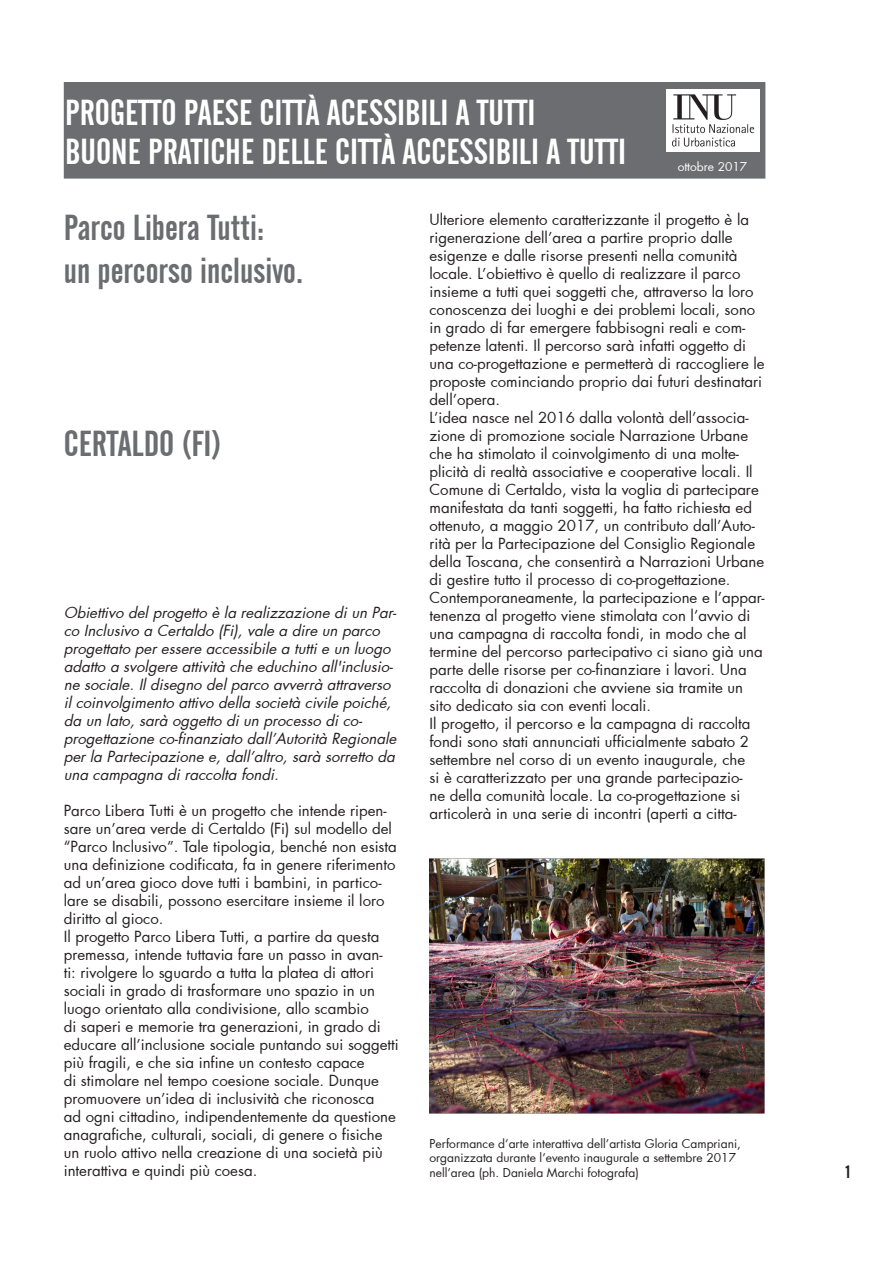
<style>
.page{position:relative;width:893px;height:1263px;background:#fff}
.page>*{position:absolute;margin:0;border:0;box-sizing:border-box;transform-origin:0 0}
.Address{font:36px "Alternate Gothic No 2 BT";color:#fff}
.corpo_dossier_INU{font:36px "Alternate Gothic No 2 BT";color:#6c6d70}
.Folio{font:18px "Alternate Gothic No 2 BT";color:#231f20}
.corpo_dossier_INU-2{font:15px/18px "Futura";color:#231f20}
.corpo_dossier_INU-3{font:italic 15px/18px "Futura";color:#231f20}
.corpo_dossier_INU-4{font:12px/14.4px "Futura";color:#231f20}
.corpo_dossier_INU-5{font:12px "Futura";color:#fff}
</style>
<div class="page">
<div style="left:65px;top:83px;width:700px;height:95px;background:#6c6d70"></div>
<div style="left:64px;top:82px;width:701px;height:97px;border:2px solid #6c6d70"></div>
<img style="left:429px;top:859px;width:335px;height:255px">
<img style="left:666px;top:89px;width:93px;height:62px">
<p class="Address" style="left:65px;top:92px;width:471px">PROGETTO PAESE CITTÀ ACESSIBILI A TUTTI</p>
<p class="Address" style="left:65px;top:131px;width:562px">BUONE PRATICHE DELLE CITTÀ ACCESSIBILI A TUTTI</p>
<p class="corpo_dossier_INU-5" style="left:678px;top:158px;width:71px">ottobre 2017</p>
<p class="corpo_dossier_INU" style="left:64px;top:207px;width:202px">Parco Libera Tutti:</p>
<p class="corpo_dossier_INU" style="left:64px;top:251px;width:241px">un percorso inclusivo.</p>
<p class="corpo_dossier_INU" style="left:64px;top:423px;width:159px">CERTALDO (FI)</p>
<p class="corpo_dossier_INU-3" style="left:64px;top:603px;width:338px">Obiettivo delprogetto è la realizzazione diun Par&shy;co Inclusivo a Certaldo (Fi),vale a dire un parco progettato peressere accessibile a tuttie un luogo adatto a svolgere attività che educhino all'inclusio&shy;ne sociale.Ildisegno delparco avverrà attraverso ilcoinvolgimento attivo della società civile poiché, da un lato,sarà oggetto diun processo dico&shy;progettazione co-finanziato dall’Autorità Regionale perla Partecipazione e,dall’altro,sarà sorretto da una campagna diraccolta fondi.</p>
<p class="corpo_dossier_INU-2" style="left:64px;top:801px;width:335px">Parco Libera Tutti è un progetto che intende ripen&shy;sare un’area verde di Certaldo (Fi) sul modello del “Parco Inclusivo”. Tale tipologia, benché non esista una definizione codificata, fa in genere riferimento ad un’area gioco dove tutti i bambini, in partico&shy;lare se disabili, possono esercitare insieme il loro diritto al gioco.</p>
<p class="corpo_dossier_INU-2" style="left:64px;top:927px;width:336px">Il progetto Parco Libera Tutti, a partire da questa premessa, intende tuttavia fare un passo in avan-<br>ti: rivolgere lo sguardo a tutta la platea di attori sociali in grado di trasformare uno spazio in un luogo orientato alla condivisione, allo scambio<br>di saperi e memorie tra generazioni, in grado di educare all’inclusione sociale puntando sui soggetti più fragili, e che sia infine un contesto capace<br>di stimolare nel tempo coesione sociale. Dunque promuovere un’idea di inclusività che riconosca<br>ad ogni cittadino, indipendentemente da questione anagrafiche, culturali, sociali, di genere o fisiche un ruolo attivo nella creazione di una società più interattiva e quindi più coesa.</p>
<p class="corpo_dossier_INU-2" style="left:429px;top:210px;width:337px">Ulteriore elemento caratterizzante il progetto è la rigenerazione dell’area a partire proprio dalle esigenze e dalle risorse presenti nella comunità locale. L’obiettivo è quello di realizzare il parco insieme a tutti quei soggetti che, attraverso la loro conoscenza dei luoghi e dei problemi locali, sono in grado di far emergere fabbisogni reali e com&shy;petenze latenti. Il percorso sarà infatti oggetto di una co-progettazione e permetterà di raccogliere le proposte cominciando proprio dai futuri destinatari dell’opera.</p>
<p class="corpo_dossier_INU-2" style="left:429px;top:408px;width:337px">L’idea nasce nel 2016 dalla volontà dell’associa&shy;zione di promozione sociale Narrazione Urbane che ha stimolato il coinvolgimento di una molte&shy;plicità di realtà associative e cooperative locali. Il Comune di Certaldo, vista la voglia di partecipare manifestata da tanti soggetti, ha fatto richiesta ed ottenuto, a maggio 2017, un contributo dall’Auto&shy;rità per la Partecipazione del Consiglio Regionale della Toscana, che consentirà a Narrazioni Urbane di gestire tutto il processo di co-progettazione.<br>Contemporaneamente, la partecipazione e l’appar&shy;tenenza al progetto viene stimolata con l’avvio di una campagna di raccolta fondi, in modo che al termine del percorso partecipativo ci siano già una parte delle risorse per co-finanziare i lavori. Una raccolta di donazioni che avviene sia tramite un sito dedicato sia con eventi locali.</p>
<p class="corpo_dossier_INU-2" style="left:429px;top:714px;width:322px">Il progetto, il percorso e la campagna di raccolta fondi sono stati annunciati ufficialmente sabato 2 settembre nel corso di un evento inaugurale, che si è caratterizzato per una grande partecipazio&shy;ne della comunità locale. La co-progettazione si articolerà in una serie di incontri (aperti a citta-</p>
<p class="corpo_dossier_INU-4" style="left:429px;top:1136px;width:313px">Performance d’arte interattiva dell’artista Gloria Campriani, organizzata durante l’evento inaugurale a settembre 2017 nell’area (ph. Daniela Marchi fotografa)</p>
<p class="Folio" style="left:846px;top:1162px;width:6px">1</p>
</div>
